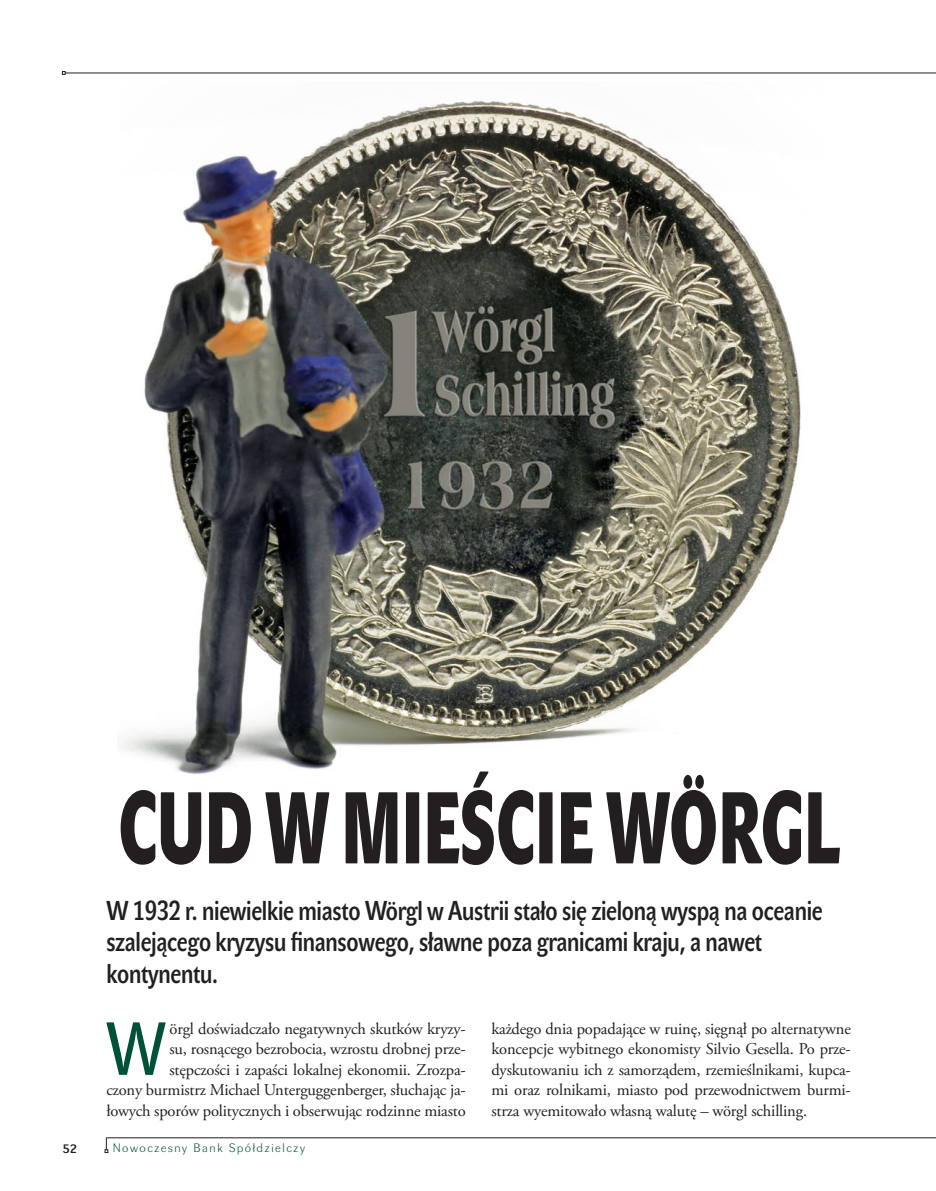
<style>
.page{position:relative;width:936px;height:1191px;background:#fff}
.page>*{position:absolute;margin:0;border:0;box-sizing:border-box;transform-origin:0 0}
.Tytul_II{font:100.65px "John Sans Cond Black Pro";letter-spacing:-.01em;color:#231f20;scale:.72 1}
.Tekst{font:74.25px "John Sans Cond Text Pro";color:#00513a}
.Lead{font:27px/31.5px "John Sans Cond Med Pro";letter-spacing:-.01em;color:#231f20}
.Tekst-2{font:16.5px/20.4px "Adobe Garamond Pro";letter-spacing:-.01em;color:#231f20;text-align:right}
.t1{font:12px "Dyna Grotesk LE";letter-spacing:.1em;color:#00513a}
.t2{font:12px "Dyna Grotesk DE";color:#231f20}
</style>
<div class="page">
<hr style="left:65px;top:73px;width:870px;height:1px;background:#231f20">
<hr style="left:106px;top:1137px;width:829px;height:1px;background:#231f20">
<svg style="left:62px;top:71px;width:3px;height:4px"></svg>
<svg style="left:105px;top:1137px;width:3px;height:15px"></svg>
<img style="left:119px;top:101px;width:682px;height:673px">
<p class="Tytul_II" style="left:118px;top:771px;width:1003px">CUD W MIEŚCIE WÖRGL</p>
<p class="Lead" style="left:106px;top:895px;width:717px">W 1932 r. niewielkie miasto Wörgl w Austrii stało się zieloną wyspą na oceanie szalejącego kryzysu finansowego, sławne poza granicami kraju, a nawet kontynentu.</p>
<p class="Tekst-2" style="left:106px;top:1019px;width:361px">örgl doświadczało negatywnych skutków kryzy-<br>su, rosnącego bezrobocia, wzrostu drobnej prze&shy;stępczości i zapaści lokalnej ekonomii. Zrozpa-<br>czony burmistrz Michael Unterguggenberger, słuchając ja&shy;łowych sporów politycznych i obserwując rodzinne miasto</p>
<p class="Tekst-2" style="left:491px;top:1019px;width:361px;text-align:justify">każdego dnia popadające w ruinę, sięgnął po alternatywne koncepcje wybitnego ekonomisty Silvio Gesella. Po prze&shy;dyskutowaniu ich z samorządem, rzemieślnikami, kupca&shy;mi oraz rolnikami, miasto pod przewodnictwem burmi&shy;strza wyemitowało własną walutę – wörgl schilling.</p>
<p class="Tekst" style="left:106px;top:1006px;width:61px">W</p>
<p class="t2" style="left:63px;top:1141px;width:15px">52</p>
<p class="t1" style="left:113px;top:1141px;width:194px">Nowoczesny Bank Spółdzielczy</p>
</div>
